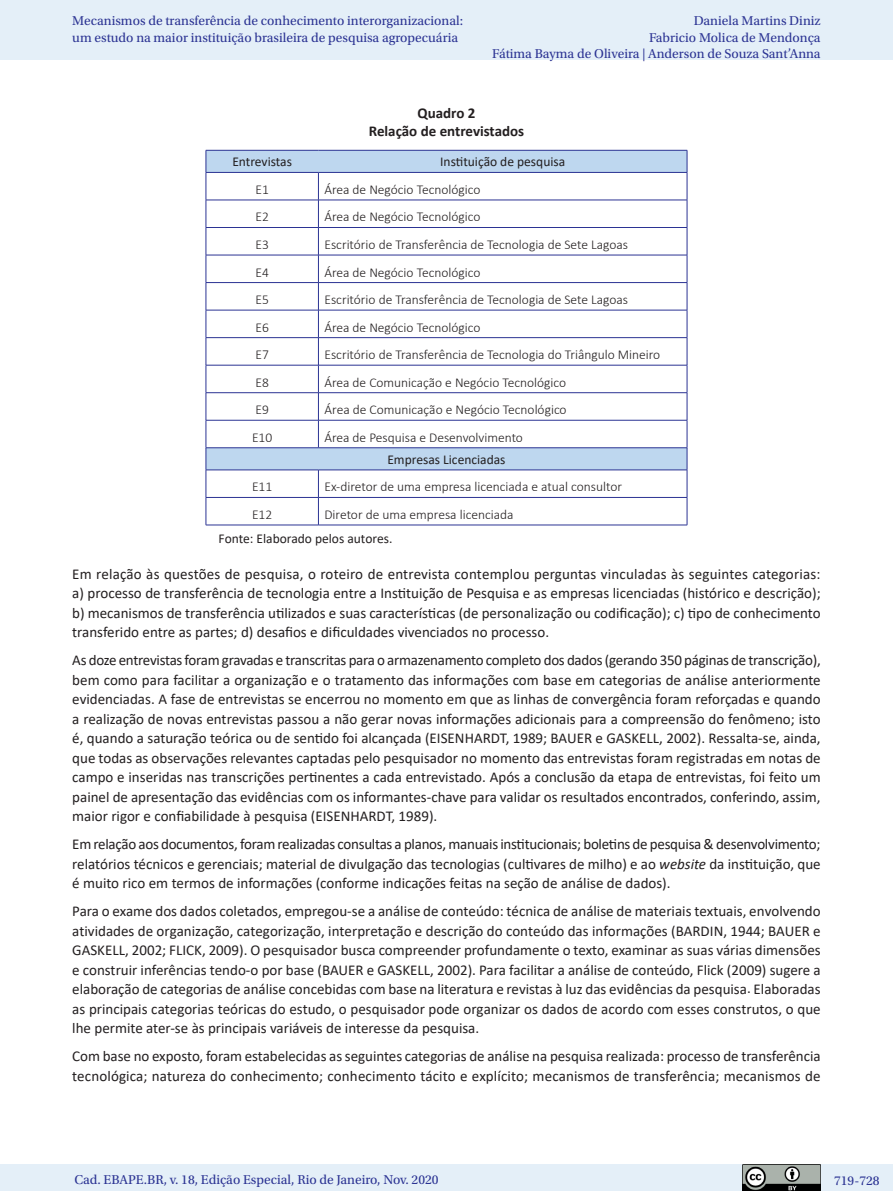
<style>
.page{position:relative;width:893px;height:1191px;background:#fff}
.page>*{position:absolute;margin:0;border:0;box-sizing:border-box;transform-origin:0 0}
._06_0_texto{font:15px/19.5px "Calibri";color:#231f20;text-align:justify}
._08_2_tabela_titulo{font:700 15px/18px "Calibri";color:#231f20;text-align:center}
._08_2_tabela_texto_1{font:300 13.5px "Calibri";color:#231f20}
.t1{font:13.5px/16.5px "Utopia Std";color:#2b3393}
._08_2_tabela_gargant{font:13.5px "Calibri";color:#231f20}
._08_2_tabela_fonte{font:13.5px "Calibri";color:#231f20}
.s1{font-style:italic}
</style>
<div class="page">
<div style="left:0;top:0;width:893px;height:60px;background:#e4eff8"></div>
<div style="left:0;top:1164px;width:893px;height:27px;background:#e4eff8"></div>
<img style="left:743px;top:1164px;width:78px;height:27px">
<svg style="left:207px;top:151px;width:480px;height:318px"></svg>
<hr style="left:206px;top:150px;width:112px;height:1px;background:#2b3393">
<hr style="left:318px;top:150px;width:369px;height:1px;background:#2b3393">
<hr style="left:206px;top:172px;width:112px;height:1px;background:#2b3393">
<hr style="left:318px;top:172px;width:369px;height:1px;background:#2b3393">
<hr style="left:206px;top:200px;width:112px;height:1px;background:#2b3393">
<hr style="left:318px;top:200px;width:369px;height:1px;background:#2b3393">
<hr style="left:206px;top:227px;width:112px;height:1px;background:#2b3393">
<hr style="left:318px;top:227px;width:369px;height:1px;background:#2b3393">
<hr style="left:206px;top:255px;width:112px;height:1px;background:#2b3393">
<hr style="left:318px;top:255px;width:369px;height:1px;background:#2b3393">
<hr style="left:206px;top:282px;width:112px;height:1px;background:#2b3393">
<hr style="left:318px;top:282px;width:369px;height:1px;background:#2b3393">
<hr style="left:206px;top:310px;width:112px;height:1px;background:#2b3393">
<hr style="left:318px;top:310px;width:369px;height:1px;background:#2b3393">
<hr style="left:206px;top:337px;width:112px;height:1px;background:#2b3393">
<hr style="left:318px;top:337px;width:369px;height:1px;background:#2b3393">
<hr style="left:206px;top:365px;width:112px;height:1px;background:#2b3393">
<hr style="left:318px;top:365px;width:369px;height:1px;background:#2b3393">
<hr style="left:206px;top:392px;width:112px;height:1px;background:#2b3393">
<hr style="left:318px;top:392px;width:369px;height:1px;background:#2b3393">
<hr style="left:206px;top:420px;width:112px;height:1px;background:#2b3393">
<hr style="left:318px;top:420px;width:369px;height:1px;background:#2b3393">
<hr style="left:206px;top:447px;width:112px;height:1px;background:#2b3393">
<hr style="left:318px;top:447px;width:369px;height:1px;background:#2b3393">
<hr style="left:206px;top:469px;width:112px;height:1px;background:#2b3393">
<hr style="left:318px;top:469px;width:369px;height:1px;background:#2b3393">
<hr style="left:206px;top:497px;width:112px;height:1px;background:#2b3393">
<hr style="left:318px;top:497px;width:369px;height:1px;background:#2b3393">
<hr style="left:206px;top:525px;width:112px;height:1px;background:#2b3393">
<hr style="left:318px;top:525px;width:369px;height:1px;background:#2b3393">
<svg style="left:318px;top:173px;width:1px;height:274px"></svg>
<svg style="left:318px;top:470px;width:1px;height:55px"></svg>
<svg style="left:206px;top:150px;width:1px;height:375px"></svg>
<svg style="left:687px;top:150px;width:1px;height:375px"></svg>
<p class="t1" style="left:72px;top:13px;width:392px">Mecanismos de transferência de conhecimento interorganizacional: um estudo na maior instituição brasileira de pesquisa agropecuária</p>
<p class="t1" style="left:492px;top:13px;width:330px;text-align:right">Daniela Martins Diniz<br>Fabricio Molica de Mendonça<br>Fátima Bayma de Oliveira | Anderson de Souza Sant’Anna</p>
<p class="_08_2_tabela_titulo" style="left:369px;top:103px;width:157px">Quadro 2<br>Relação de entrevistados</p>
<p class="_08_2_tabela_gargant" style="left:232px;top:153px;width:61px">Entrevistas</p>
<p class="_08_2_tabela_gargant" style="left:440px;top:153px;width:127px">Instituição de pesquisa</p>
<p class="_08_2_tabela_texto_1" style="left:255px;top:181px;width:15px">E1</p>
<p class="_08_2_tabela_texto_1" style="left:324px;top:181px;width:158px">Área de Negócio Tecnológico</p>
<p class="_08_2_tabela_texto_1" style="left:255px;top:209px;width:15px">E2</p>
<p class="_08_2_tabela_texto_1" style="left:324px;top:209px;width:158px">Área de Negócio Tecnológico</p>
<p class="_08_2_tabela_texto_1" style="left:255px;top:236px;width:15px">E3</p>
<p class="_08_2_tabela_texto_1" style="left:324px;top:236px;width:305px">Escritório de Transferência de Tecnologia de Sete Lagoas</p>
<p class="_08_2_tabela_texto_1" style="left:255px;top:264px;width:15px">E4</p>
<p class="_08_2_tabela_texto_1" style="left:324px;top:264px;width:158px">Área de Negócio Tecnológico</p>
<p class="_08_2_tabela_texto_1" style="left:255px;top:291px;width:15px">E5</p>
<p class="_08_2_tabela_texto_1" style="left:324px;top:291px;width:305px">Escritório de Transferência de Tecnologia de Sete Lagoas</p>
<p class="_08_2_tabela_texto_1" style="left:255px;top:319px;width:15px">E6</p>
<p class="_08_2_tabela_texto_1" style="left:324px;top:319px;width:158px">Área de Negócio Tecnológico</p>
<p class="_08_2_tabela_texto_1" style="left:255px;top:346px;width:15px">E7</p>
<p class="_08_2_tabela_texto_1" style="left:324px;top:346px;width:337px">Escritório de Transferência de Tecnologia do Triângulo Mineiro</p>
<p class="_08_2_tabela_texto_1" style="left:255px;top:374px;width:15px">E8</p>
<p class="_08_2_tabela_texto_1" style="left:324px;top:374px;width:243px">Área de Comunicação e Negócio Tecnológico</p>
<p class="_08_2_tabela_texto_1" style="left:255px;top:401px;width:15px">E9</p>
<p class="_08_2_tabela_texto_1" style="left:324px;top:401px;width:244px">Área de Comunicação e Negócio Tecnológico</p>
<p class="_08_2_tabela_texto_1" style="left:252px;top:429px;width:22px">E10</p>
<p class="_08_2_tabela_texto_1" style="left:324px;top:429px;width:200px">Área de Pesquisa e Desenvolvimento</p>
<p class="_08_2_tabela_gargant" style="left:387px;top:450px;width:120px">Empresas Licenciadas</p>
<p class="_08_2_tabela_texto_1" style="left:252px;top:478px;width:22px">E11</p>
<p class="_08_2_tabela_texto_1" style="left:324px;top:478px;width:299px">Ex-diretor de uma empresa licenciada e atual consultor</p>
<p class="_08_2_tabela_texto_1" style="left:252px;top:506px;width:22px">E12</p>
<p class="_08_2_tabela_texto_1" style="left:324px;top:506px;width:191px">Diretor de uma empresa licenciada</p>
<p class="_08_2_tabela_fonte" style="left:219px;top:529px;width:175px">Fonte: Elaborado pelos autores.</p>
<p class="_06_0_texto" style="left:72px;top:563px;width:750px">Em relação às questões de pesquisa, o roteiro de entrevista contemplou perguntas vinculadas às seguintes categorias: a) processo de transferência de tecnologia entre a Instituição de Pesquisa e as empresas licenciadas (histórico e descrição); b) mecanismos de transferência utilizados e suas características (de personalização ou codificação); c) tipo de conhecimento transferido entre as partes; d) desafios e dificuldades vivenciados no processo.</p>
<p class="_06_0_texto" style="left:72px;top:650px;width:750px">As doze entrevistas foram gravadas e transcritas para o armazenamento completo dos dados (gerando 350 páginas de transcrição), bem como para facilitar a organização e o tratamento das informações com base em categorias de análise anteriormente evidenciadas. A fase de entrevistas se encerrou no momento em que as linhas de convergência foram reforçadas e quando a realização de novas entrevistas passou a não gerar novas informações adicionais para a compreensão do fenômeno; isto é, quando a saturação teórica ou de sentido foi alcançada (EISENHARDT, 1989; BAUER e GASKELL, 2002). Ressalta-se, ainda, que todas as observações relevantes captadas pelo pesquisador no momento das entrevistas foram registradas em notas de campo e inseridas nas transcrições pertinentes a cada entrevistado. Após a conclusão da etapa de entrevistas, foi feito um painel de apresentação das evidências com os informantes-chave para validar os resultados encontrados, conferindo, assim, maior rigor e confiabilidade à pesquisa (EISENHARDT, 1989).</p>
<p class="_06_0_texto" style="left:72px;top:834px;width:750px">Em relação aos documentos, foram realizadas consultas a planos, manuais institucionais; boletins de pesquisa &amp; desenvolvimento; relatórios técnicos e gerenciais; material de divulgação das tecnologias (cultivares de milho) e ao <span class="s1">website</span> da instituição, que é muito rico em termos de informações (conforme indicações feitas na seção de análise de dados).</p>
<p class="_06_0_texto" style="left:72px;top:901px;width:750px">Para o exame dos dados coletados, empregou-se a análise de conteúdo: técnica de análise de materiais textuais, envolvendo atividades de organização, categorização, interpretação e descrição do conteúdo das informações (BARDIN, 1944; BAUER e GASKELL, 2002; FLICK, 2009). O pesquisador busca compreender profundamente o texto, examinar as suas várias dimensões e construir inferências tendo-o por base (BAUER e GASKELL, 2002). Para facilitar a análise de conteúdo, Flick (2009) sugere a elaboração de categorias de análise concebidas com base na literatura e revistas à luz das evidências da pesquisa. Elaboradas as principais categorias teóricas do estudo, o pesquisador pode organizar os dados de acordo com esses construtos, o que lhe permite ater-se às principais variáveis de interesse da pesquisa.</p>
<p class="_06_0_texto" style="left:72px;top:1046px;width:750px">Com base no exposto, foram estabelecidas as seguintes categorias de análise na pesquisa realizada: processo de transferência tecnológica; natureza do conhecimento; conhecimento tácito e explícito; mecanismos de transferência; mecanismos de</p>
<p class="t1" style="left:74px;top:1171px;width:366px">Cad. EBAPE.BR, v. 18, Edição Especial, Rio de Janeiro, Nov. 2020</p>
<p class="t1" style="left:834px;top:1172px;width:47px">719-728</p>
</div>
